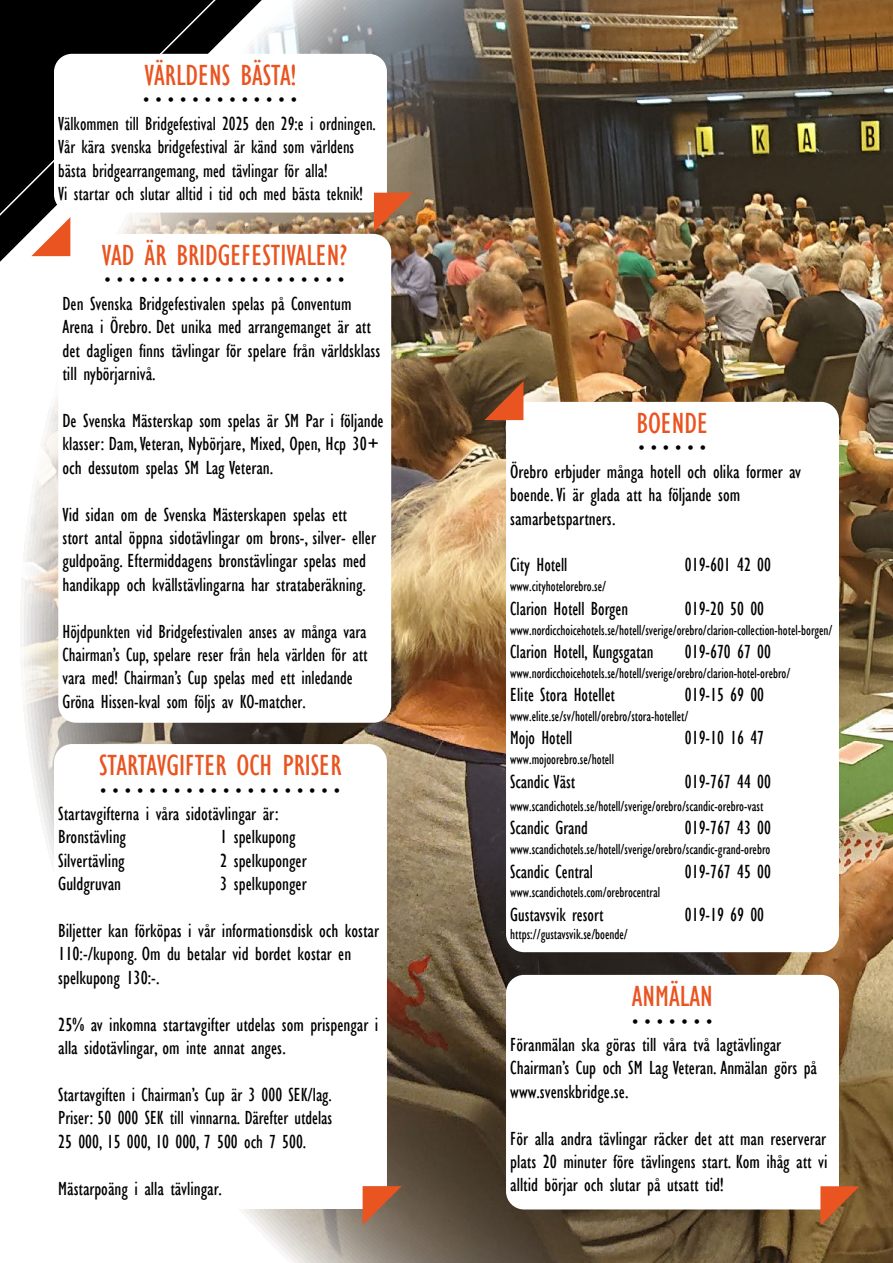
<style>
.page{position:relative;width:893px;height:1263px;background:#fff}
.page>*{position:absolute;margin:0;border:0;box-sizing:border-box;transform-origin:0 0}
.t1{font:condensed 30px "Gill Sans";color:#e95421}
.t2{font:condensed 19.5px/23.4px "Gill Sans";color:#000}
.t3{font:condensed 19.5px/23.4px "Gill Sans";color:#000;scale:.96 1}
.t4{font:condensed 18px "Gill Sans";color:#000}
.t5{font:condensed 15px "Gill Sans";color:#000;scale:.94 1}
</style>
<div class="page">
<img style="left:24px;top:0;width:869px;height:1263px">
<svg style="left:0;top:0;width:358px;height:373px"></svg>
<div style="left:506px;top:975px;width:333px;height:234px;background:#fff;border-radius:18px"></div>
<div style="left:58px;top:234px;width:333px;height:489px;background:#fff;border-radius:18px"></div>
<div style="left:54px;top:744px;width:333px;height:465px;background:#fff;border-radius:18px"></div>
<div style="left:506px;top:402px;width:333px;height:550px;background:#fff;border-radius:18px"></div>
<div style="left:54px;top:54px;width:333px;height:159px;background:#fff;border-radius:18px"></div>
<svg style="left:31px;top:216px;width:39px;height:40px"></svg>
<svg style="left:484px;top:380px;width:39px;height:40px;background:#6d5e4b"></svg>
<svg style="left:374px;top:193px;width:39px;height:39px;background:#9d876b"></svg>
<svg style="left:363px;top:1186px;width:39px;height:40px"></svg>
<svg style="left:820px;top:1186px;width:39px;height:40px"></svg>
<h1 class="t1" style="left:144px;top:57px;width:153px">VÄRLDENS BÄSTA!</h1>
<p class="t4" style="left:143px;top:90px;width:155px">• • • • • • • • • • • • •</p>
<p class="t3" style="left:58px;top:112px;width:332px">Välkommen till Bridgefestival 2025 den 29:e i ordningen.<br>Vår kära svenska bridgefestival är känd som världens bästa bridgearrangemang, med tävlingar för alla!<br>Vi startar och slutar alltid i tid och med bästa teknik!</p>
<h1 class="t1" style="left:102px;top:237px;width:247px">VAD ÄR BRIDGEFESTIVALEN?</h1>
<p class="t4" style="left:105px;top:270px;width:241px">• • • • • • • • • • • • • • • • • • • •</p>
<p class="t2" style="left:63px;top:292px;width:319px">Den Svenska Bridgefestivalen spelas på Conventum Arena i Örebro. Det unika med arrangemanget är att det dagligen finns tävlingar för spelare från världsklass till nybörjarnivå.</p>
<p class="t2" style="left:63px;top:409px;width:323px">De Svenska Mästerskap som spelas är SM Par i följande klasser: Dam, Veteran, Nybörjare, Mixed, Open, Hcp 30+ och dessutom spelas SM Lag Veteran.</p>
<p class="t2" style="left:63px;top:502px;width:315px">Vid sidan om de Svenska Mästerskapen spelas ett stort antal öppna sidotävlingar om brons-, silver- eller guldpoäng. Eftermiddagens bronstävlingar spelas med handikapp och kvällstävlingarna har strataberäkning.</p>
<p class="t2" style="left:63px;top:619px;width:306px">Höjdpunkten vid Bridgefestivalen anses av många vara Chairman’s Cup, spelare reser från hela världen för att vara med! Chairman’s Cup spelas med ett inledande Gröna Hissen-kval som följs av KO-matcher.</p>
<h1 class="t1" style="left:99px;top:747px;width:244px">STARTAVGIFTER OCH PRISER</h1>
<p class="t4" style="left:100px;top:780px;width:241px">• • • • • • • • • • • • • • • • • • • •</p>
<p class="t2" style="left:58px;top:802px;width:222px">Startavgifterna i våra sidotävlingar är:<br>Bronstävling</p>
<p class="t2" style="left:220px;top:825px;width:77px">1 spelkupong</p>
<p class="t2" style="left:58px;top:849px;width:68px">Silvertävling</p>
<p class="t2" style="left:220px;top:849px;width:88px">2 spelkuponger</p>
<p class="t2" style="left:58px;top:872px;width:64px">Guldgruvan</p>
<p class="t2" style="left:220px;top:872px;width:88px">3 spelkuponger</p>
<p class="t2" style="left:58px;top:919px;width:322px">Biljetter kan förköpas i vår informationsdisk och kostar<br>110:-/kupong. Om du betalar vid bordet kostar en spelkupong 130:-.</p>
<p class="t2" style="left:58px;top:1013px;width:321px">25% av inkomna startavgifter utdelas som prispengar i alla sidotävlingar, om inte annat anges.</p>
<p class="t2" style="left:58px;top:1083px;width:275px;text-align:justify">Startavgiften i Chairman’s Cup är 3 000 SEK/lag.<br>Priser: 50 000 SEK till vinnarna. Därefter utdelas 25 000, 15 000, 10 000, 7 500 och 7 500.</p>
<p class="t2" style="left:58px;top:1176px;width:165px">Mästarpoäng i alla tävlingar.</p>
<h1 class="t1" style="left:636px;top:405px;width:73px">BOENDE</h1>
<p class="t4" style="left:638px;top:438px;width:69px">• • • • • •</p>
<p class="t2" style="left:510px;top:460px;width:292px">Örebro erbjuder många hotell och olika former av boende. Vi är glada att ha följande som samarbetspartners.</p>
<p class="t2" style="left:510px;top:553px;width:59px">City Hotell</p>
<p class="t2" style="left:685px;top:553px;width:88px">019-601 42 00</p>
<p class="t5" style="left:510px;top:577px;width:104px">www.cityhotelorebro.se/</p>
<p class="t2" style="left:510px;top:597px;width:119px">Clarion Hotell Borgen</p>
<p class="t2" style="left:685px;top:597px;width:81px">019-20 50 00</p>
<p class="t5" style="left:510px;top:621px;width:344px">www.nordicchoicehotels.se/hotell/sverige/orebro/clarion-collection-hotel-borgen/</p>
<p class="t2" style="left:510px;top:640px;width:145px">Clarion Hotell, Kungsgatan</p>
<p class="t2" style="left:685px;top:640px;width:88px">019-670 67 00</p>
<p class="t5" style="left:510px;top:664px;width:300px">www.nordicchoicehotels.se/hotell/sverige/orebro/clarion-hotel-orebro/</p>
<p class="t2" style="left:510px;top:683px;width:106px">Elite Stora Hotellet</p>
<p class="t2" style="left:685px;top:683px;width:81px">019-15 69 00</p>
<p class="t5" style="left:510px;top:707px;width:191px">www.elite.se/sv/hotell/orebro/stora-hotellet/</p>
<p class="t2" style="left:510px;top:726px;width:64px">Mojo Hotell</p>
<p class="t2" style="left:685px;top:726px;width:81px">019-10 16 47</p>
<p class="t5" style="left:510px;top:750px;width:112px">www.mojoorebro.se/hotell</p>
<p class="t2" style="left:510px;top:769px;width:66px">Scandic Väst</p>
<p class="t2" style="left:685px;top:769px;width:88px">019-767 44 00</p>
<p class="t5" style="left:510px;top:797px;width:271px">www.scandichotels.se/hotell/sverige/orebro/scandic-orebro-vast</p>
<p class="t2" style="left:510px;top:816px;width:79px">Scandic Grand</p>
<p class="t2" style="left:685px;top:816px;width:88px">019-767 43 00</p>
<p class="t5" style="left:510px;top:840px;width:278px">www.scandichotels.se/hotell/sverige/orebro/scandic-grand-orebro</p>
<p class="t2" style="left:510px;top:859px;width:84px">Scandic Central</p>
<p class="t2" style="left:685px;top:859px;width:88px">019-767 45 00</p>
<p class="t5" style="left:510px;top:883px;width:161px">www.scandichotels.com/orebrocentral</p>
<p class="t2" style="left:510px;top:903px;width:95px">Gustavsvik resort</p>
<p class="t2" style="left:685px;top:903px;width:81px">019-19 69 00</p>
<p class="t5" style="left:510px;top:925px;width:127px">https://gustavsvik.se/boende/</p>
<h1 class="t1" style="left:632px;top:978px;width:82px">ANMÄLAN</h1>
<p class="t4" style="left:632px;top:1011px;width:82px">• • • • • • •</p>
<p class="t2" style="left:510px;top:1033px;width:308px">Föranmälan ska göras till våra två lagtävlingar<br>Chairman’s Cup och SM Lag Veteran. Anmälan görs på www.svenskbridge.se.</p>
<p class="t2" style="left:510px;top:1126px;width:319px;text-align:justify">För alla andra tävlingar räcker det att man reserverar plats 20 minuter före tävlingens start. Kom ihåg att vi alltid börjar och slutar på utsatt tid!</p>
</div>
